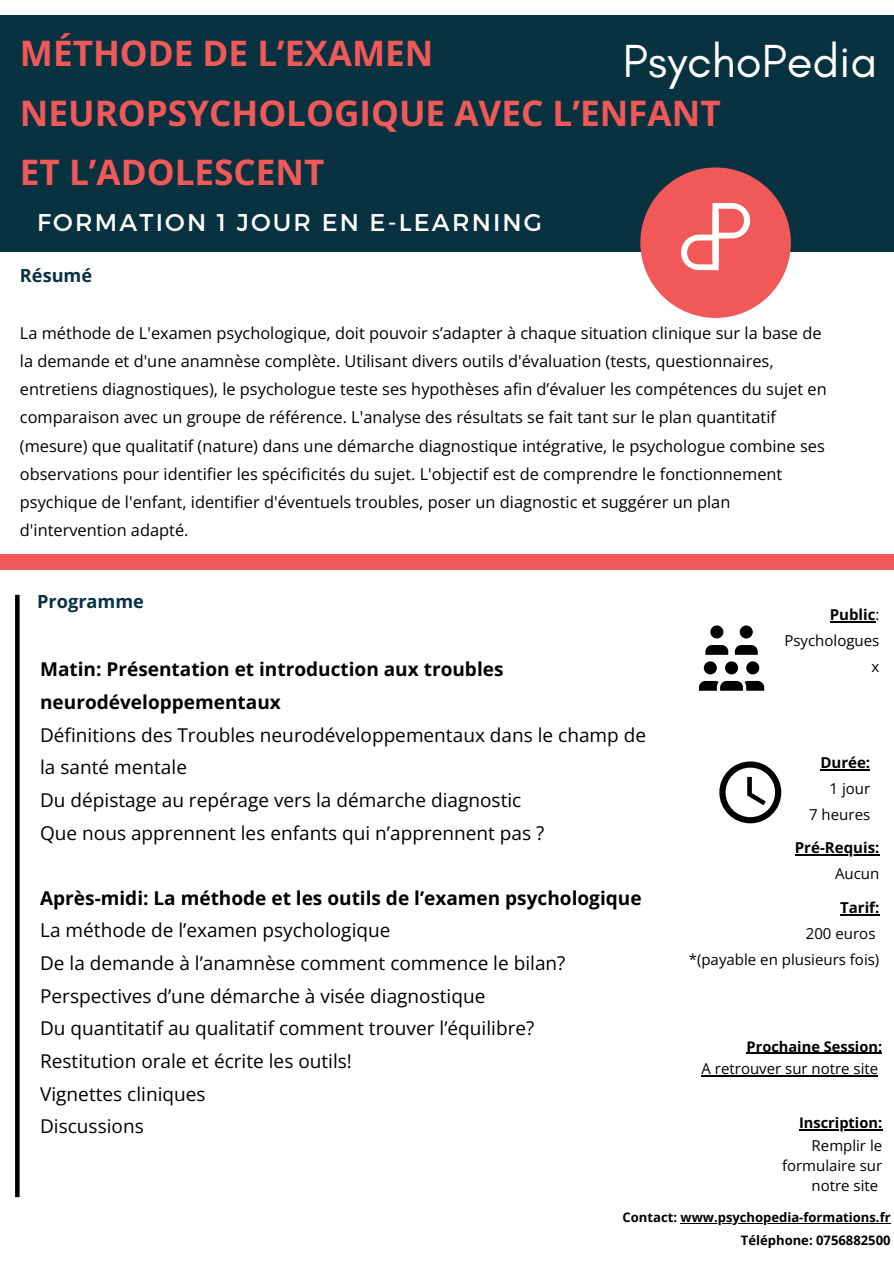
<style>
.page{position:relative;width:894px;height:1264px;background:#fff}
.page>*{position:absolute;margin:0;border:0;box-sizing:border-box;transform-origin:0 0}
.t1{font:86.55px "Glacial Indifference";color:#fff}
.t2{font:47.25px "Glacial Indifference";color:#fff}
.t3{font:700 35.1px/59.7px "Open Sans";color:#f15959}
.t4{font:24.15px "Montserrat";letter-spacing:.09em;color:#fff}
.t5{font:19.05px/32.7px "Open Sans";color:#000}
.t6{font:700 19.05px/32.7px "Open Sans";color:#000}
.t7{font:700 18.15px "Open Sans";color:#083240}
.t8{font:16.35px/28.2px "Open Sans";color:#000}
.t9{font:15px/25.8px "Open Sans";color:#000;text-align:right}
.t10{font:700 15px "Open Sans";color:#000}
.t11{font:700 14.55px "Open Sans";color:#000}
.t12{font:700 13.05px/22.5px "Open Sans";color:#000;text-align:right}
.s1{font-weight:700}
</style>
<div class="page">
<hr style="left:829px;top:621px;width:46px;height:1px;background:#000">
<div style="left:0;top:15px;width:893px;height:237px;background:#083240"></div>
<svg style="left:640px;top:167px;width:150px;height:151px"></svg>
<div style="left:0;top:554px;width:892px;height:15px;background:#f15959"></div>
<svg style="left:698px;top:625px;width:66px;height:65px"></svg>
<svg style="left:719px;top:761px;width:62px;height:62px"></svg>
<hr style="left:820px;top:769px;width:50px;height:1px;background:#000">
<hr style="left:794px;top:854px;width:85px;height:1px;background:#000">
<hr style="left:839px;top:914px;width:40px;height:1px;background:#000">
<div style="left:15px;top:595px;width:5px;height:602px;background:#000"></div>
<hr style="left:680px;top:1223px;width:210px;height:1px;background:#000">
<hr style="left:798px;top:1129px;width:84px;height:1px;background:#000">
<hr style="left:746px;top:1052px;width:136px;height:1px;background:#000">
<hr style="left:701px;top:1075px;width:177px;height:1px;background:#000">
<h3 class="t3" style="left:20px;top:23px;width:702px">MÉTHODE DE L’EXAMEN<br>NEUROPSYCHOLOGIQUE AVEC L’ENFANT<br>ET L’ADOLESCENT</h3>
<h3 class="t4" style="left:37px;top:206px;width:506px">FORMATION 1 JOUR EN E-LEARNING</h3>
<h1 class="t1" style="left:725px;top:293px;width:47px;rotate:-180deg">P</h1>
<h2 class="t2" style="left:622px;top:32px;width:256px">PsychoPedia</h2>
<h1 class="t1" style="left:705px;top:179px;width:47px">P</h1>
<p class="t7" style="left:20px;top:262px;width:74px">Résumé</p>
<p class="t8" style="left:20px;top:318px;width:808px">La méthode de L'examen psychologique, doit pouvoir s’adapter à chaque situation clinique sur la base de la demande et d'une anamnèse complète. Utilisant divers outils d'évaluation (tests, questionnaires, entretiens diagnostiques), le psychologue teste ses hypothèses afin d’évaluer les compétences du sujet en comparaison avec un groupe de référence. L'analyse des résultats se fait tant sur le plan quantitatif (mesure) que qualitatif (nature) dans une démarche diagnostique intégrative, le psychologue combine ses observations pour identifier les spécificités du sujet. L'objectif est de comprendre le fonctionnement psychique de l'enfant, identifier d'éventuels troubles, poser un diagnostic et suggérer un plan d'intervention adapté.</p>
<p class="t7" style="left:37px;top:589px;width:108px">Programme</p>
<p class="t6" style="left:40px;top:652px;width:465px">Matin: Présentation et introduction aux troubles neurodéveloppementaux</p>
<p class="t5" style="left:40px;top:718px;width:607px">Définitions des Troubles neurodéveloppementaux dans le champ de la santé mentale<br>Du dépistage au repérage vers la démarche diagnostic<br>Que nous apprennent les enfants qui n’apprennent pas ?</p>
<p class="t6" style="left:40px;top:881px;width:602px">Après-midi: La méthode et les outils de l’examen psychologique</p>
<p class="t5" style="left:40px;top:913px;width:526px">La méthode de l’examen psychologique<br>De la demande à l’anamnèse comment commence le bilan?<br>Perspectives d’une démarche à visée diagnostique<br>Du quantitatif au qualitatif comment trouver l’équilibre?<br>Restitution orale et écrite les outils!<br>Vignettes cliniques<br>Discussions</p>
<p class="t9" style="left:784px;top:601px;width:97px"><span class="s1">Public</span>:<br>Psychologues x</p>
<p class="t10" style="left:820px;top:752px;width:51px">Durée:</p>
<p class="t9" style="left:808px;top:775px;width:63px">1 jour<br>7 heures</p>
<p class="t10" style="left:794px;top:837px;width:86px">Pré-Requis:</p>
<p class="t9" style="left:834px;top:860px;width:46px">Aucun</p>
<p class="t10" style="left:839px;top:896px;width:41px">Tarif:</p>
<p class="t9" style="left:688px;top:920px;width:192px">200 euros<br>*(payable en plusieurs fois)</p>
<p class="t11" style="left:746px;top:1036px;width:137px">Prochaine Session:</p>
<p class="t9" style="left:701px;top:1055px;width:178px">A retrouver sur notre site</p>
<p class="t11" style="left:798px;top:1112px;width:85px">Inscription:</p>
<p class="t9" style="left:781px;top:1134px;width:102px;line-height:20.2px">Remplir le formulaire sur notre site</p>
<p class="t12" style="left:622px;top:1206px;width:269px">Contact: www.psychopedia-formations.fr<br>Téléphone: 0756882500</p>
</div>
